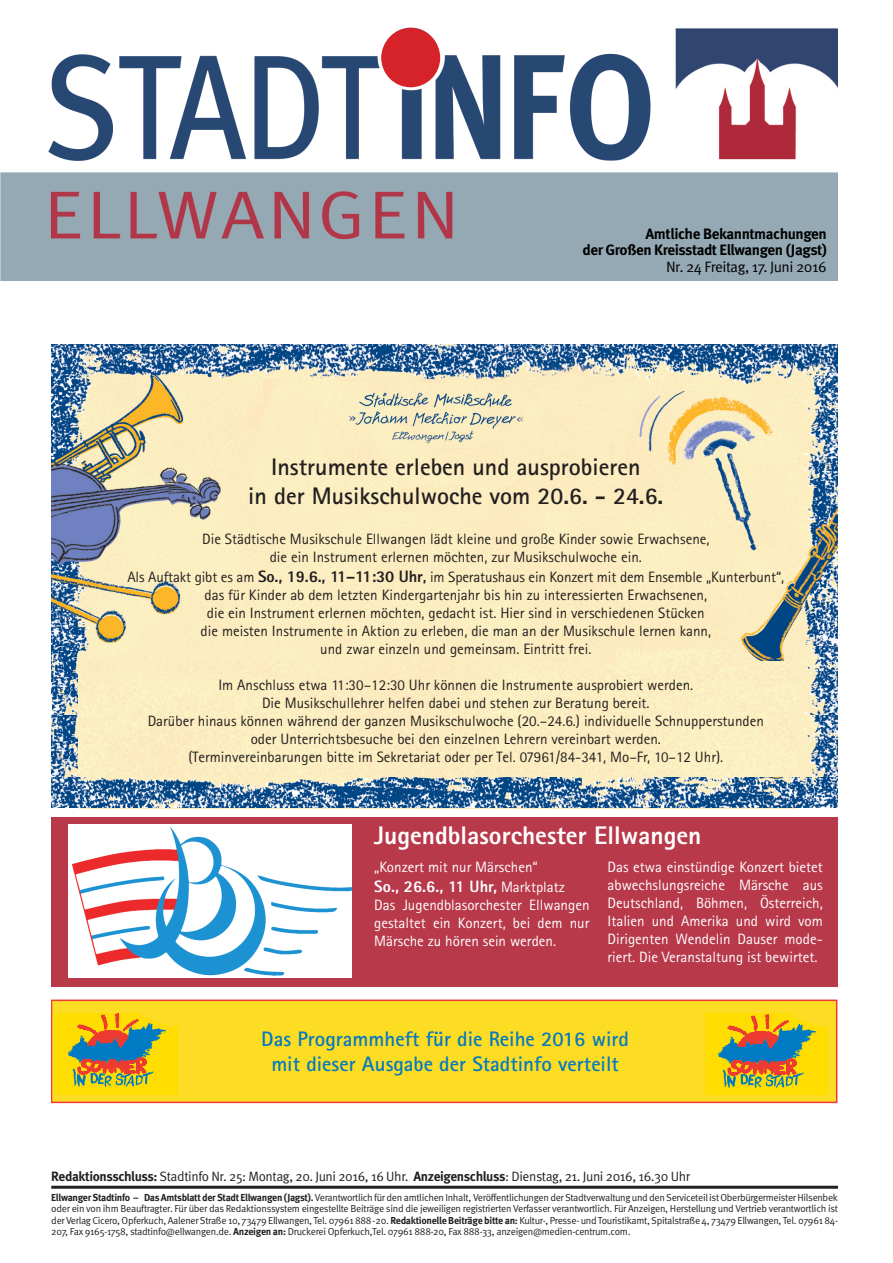
<style>
.page{position:relative;width:893px;height:1263px;background:#fff}
.page>*{position:absolute;margin:0;border:0;box-sizing:border-box;transform-origin:0 0}
.t1{font:800 25.5px "Rotis Sans Serif";color:#fff}
.t2{font:700 24px/28.8px "Rotis Sans Serif";color:#231f20;text-align:center}
.t3{font:700 21px/25.2px "Rotis Sans Serif";color:#0779bf;text-align:center}
.t4{font:800 16.5px "Rotis Sans Serif";color:#fff}
.t5{font:15px/18px "Rotis Sans Serif";color:#231f20;text-align:center}
.t6{font:15px/18px "Rotis Sans Serif";color:#fff;text-align:justify}
.t7{font:700 15px/15.3px "Meta OT";letter-spacing:-.03em;color:#000;text-align:right}
.t8{font:15px "Meta OT Norm";letter-spacing:-.03em;color:#000}
.t9{font:13.5px "Meta OT Norm";letter-spacing:-.03em;color:#231f20}
.t10{font:10.2px/11.2px "Meta OT Norm";letter-spacing:-.03em;color:#231f20;text-align:justify}
.s1{font-weight:800;font-size:16.5px}
.s2{font-weight:800}
.s3{font-weight:400;font-size:15px}
.s4{font-family:"Meta OT";font-weight:700}
</style>
<div class="page">
<img style="left:0;top:27px;width:838px;height:254px">
<div style="left:381px;top:28px;width:59px;height:59px;background:#d62229;border-radius:50%"></div>
<hr style="left:51px;top:1186px;width:787px;height:3px;background:#231f20">
<div style="left:51px;top:817px;width:787px;height:169px;background:#b7394a"></div>
<img style="left:68px;top:824px;width:284px;height:154px">
<img style="left:51px;top:345px;width:787px;height:348px">
<img style="left:797px;top:647px;width:41px;height:68px">
<img style="left:797px;top:715px;width:41px;height:63px">
<img style="left:52px;top:651px;width:41px;height:64px">
<img style="left:51px;top:715px;width:28px;height:63px">
<div style="left:79px;top:661px;width:718px;height:147px;background:#fcedc0"></div>
<div style="left:617px;top:649px;width:118px;height:24px;background:#fbf0c2"></div>
<img style="left:51px;top:778px;width:787px;height:29px">
<div style="left:52px;top:1000px;width:785px;height:102px;background:#fcdd23"></div>
<div style="left:51px;top:999px;width:786px;height:104px;border:2px solid #ee3935"></div>
<div style="left:705px;top:1013px;width:122px;height:81px;background:#ffdd01"></div>
<svg style="left:717px;top:1003px;width:118px;height:85px"></svg>
<div style="left:55px;top:1013px;width:122px;height:81px;background:#ffdd01"></div>
<svg style="left:67px;top:1013px;width:111px;height:74px"></svg>
<p class="t7" style="left:582px;top:228px;width:246px">Amtliche Bekanntmachungen<br>der Großen Kreisstadt Ellwangen (Jagst)</p>
<p class="t8" style="left:666px;top:261px;width:162px">Nr. 24 Freitag, 17. Juni 2016</p>
<h2 class="t2" style="left:248px;top:455px;width:417px">Instrumente erleben und ausprobieren<br>in der Musikschulwoche vom 20.6. - 24.6.</h2>
<p class="t5" style="left:202px;top:532px;width:509px">Die Städtische Musikschule Ellwangen lädt kleine und große Kinder sowie Erwachsene, die ein Instrument erlernen möchten, zur Musikschulwoche ein.</p>
<p class="t5" style="left:127px;top:570px;width:658px">Als Auftakt gibt es am <span class="s1">So., 19.6., 11–11:30 Uhr</span><span class="s2">,</span> im Speratushaus ein Konzert mit dem Ensemble „Kunterbunt“, das für Kinder ab dem letzten Kindergartenjahr bis hin zu interessierten Erwachsenen,<br>die ein Instrument erlernen möchten, gedacht ist. Hier sind in verschiedenen Stücken<br>die meisten Instrumente in Aktion zu erleben, die man an der Musikschule lernen kann,<br>und zwar einzeln und gemeinsam. Eintritt frei.</p>
<p class="t5" style="left:148px;top:678px;width:618px">Im Anschluss etwa 11:30–12:30 Uhr können die Instrumente ausprobiert werden.<br>Die Musikschullehrer helfen dabei und stehen zur Beratung bereit.<br>Darüber hinaus können während der ganzen Musikschulwoche (20.–24.6.) individuelle Schnupperstunden oder Unterrichtsbesuche bei den einzelnen Lehrern vereinbart werden.<br>(Terminvereinbarungen bitte im Sekretariat oder per Tel. 07961/84-341, Mo–Fr, 10–12 Uhr).</p>
<h1 class="t1" style="left:374px;top:826px;width:329px">Jugendblasorchester Ellwangen</h1>
<p class="t6" style="left:374px;top:859px;width:165px">„Konzert mit nur Märschen“</p>
<p class="t4" style="left:374px;top:880px;width:192px">So., 26.6., 11 Uhr, <span class="s3">Marktplatz</span></p>
<p class="t6" style="left:374px;top:897px;width:217px">Das Jugendblasorchester Ellwangen gestaltet ein Konzert, bei dem nur Märsche zu hören sein werden.</p>
<p class="t6" style="left:607px;top:859px;width:217px">Das etwa einstündige Konzert bietet abwechslungsreiche Märsche aus Deutschland, Böhmen, Österreich, Italien und Amerika und wird vom Dirigenten Wendelin Dauser mode&shy;riert. Die Veranstaltung ist bewirtet.</p>
<h3 class="t3" style="left:261px;top:1028px;width:369px">Das Programmheft für die Reihe 2016 wird mit dieser Ausgabe der Stadtinfo verteilt</h3>
<p class="t9" style="left:51px;top:1172px;width:640px"><span class="s4">Redaktionsschluss:</span> Stadtinfo Nr. 25: Montag, 20. Juni 2016, 16 Uhr. <span class="s4">Anzeigenschluss</span>: Dienstag, 21. Juni 2016, 16.30 Uhr</p>
<p class="t10" style="left:51px;top:1193px;width:788px"><span class="s4">EllwangerStadtinfo – Das Amtsblatt derStadt Ellwangen (Jagst).</span> Verantwortlich für den amtlichen Inhalt, Veröffentlichungen derStadtverwaltung und denServiceteil ist Oberbürgermeister Hilsenbek oder ein von ihm Beauftragter. Für über das Redaktionssystem eingestellte Beiträge sind die jeweiligen registrierten Verfasser verantwortlich. Für Anzeigen, Herstellung und Vertrieb verantwortlich ist derVerlag Cicero, Opferkuch, AalenerStraße 10, 73479 Ellwangen, Tel. 07961 888-20. <span class="s4">Redaktionelle Beiträge bitte an:</span> Kultur-, Presse- undTouristikamt,Spitalstraße 4, 73479 Ellwangen, Tel. 07961 84- 207, Fax 9165-1758, stadtinfo@ellwangen.de. <span class="s4">Anzeigen an:</span> Druckerei Opferkuch,Tel. 07961 888-20, Fax 888-33, anzeigen@medien-centrum.com.</p>
</div>
